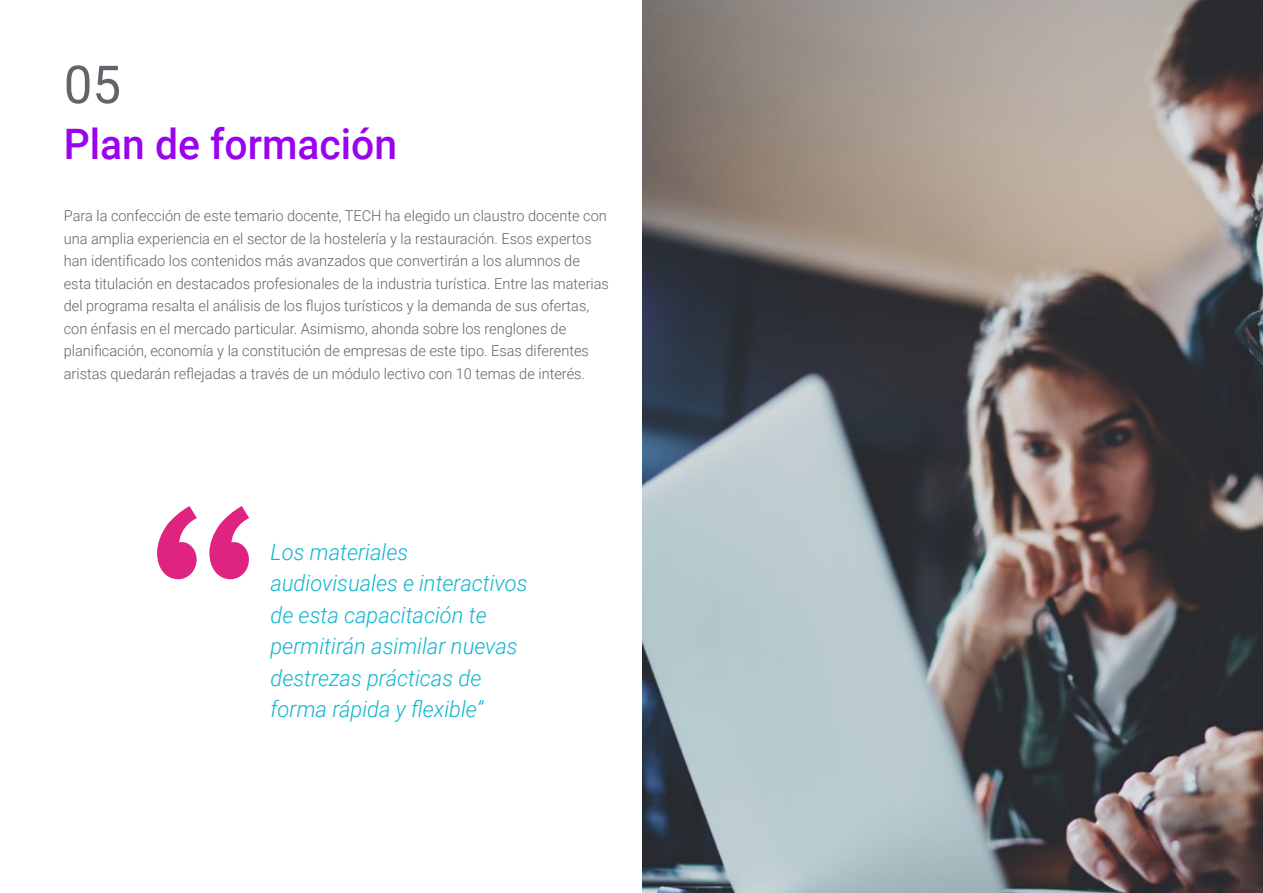
<style>
.page{position:relative;width:1263px;height:893px;background:#fff}
.page>*{position:absolute;margin:0;border:0;box-sizing:border-box;transform-origin:0 0}
.t1{font:52.5px "Roboto";color:#61646a}
.t2{font:500 42px "Roboto";color:#9a03ee}
.t3{font:italic 300 22.5px/31.5px "Roboto";color:#0fb6cf}
.t4{font:300 15px/22.5px "Roboto";color:#61646a}
</style>
<div class="page">
<svg style="left:157px;top:506px;width:92px;height:73px"></svg>
<img style="left:642px;top:0;width:621px;height:893px">
<h1 class="t1" style="left:64px;top:48px;width:59px">05</h1>
<h2 class="t2" style="left:64px;top:115px;width:335px">Plan de formación</h2>
<p class="t4" style="left:64px;top:204px;width:547px">Para la confección de este temario docente, TECH ha elegido un claustro docente con una amplia experiencia en el sector de la hostelería y la restauración. Esos expertos han identificado los contenidos más avanzados que convertirán a los alumnos de esta titulación en destacados profesionales de la industria turística. Entre las materias del programa resalta el análisis de los flujos turísticos y la demanda de sus ofertas, con énfasis en el mercado particular. Asimismo, ahonda sobre los renglones de planificación, economía y la constitución de empresas de este tipo. Esas diferentes aristas quedarán reflejadas a través de un módulo lectivo con 10 temas de interés.</p>
<h3 class="t3" style="left:270px;top:535px;width:259px">Los materiales audiovisuales e interactivos de esta capacitación te permitirán asimilar nuevas destrezas prácticas de forma rápida y flexible”</h3>
</div>
